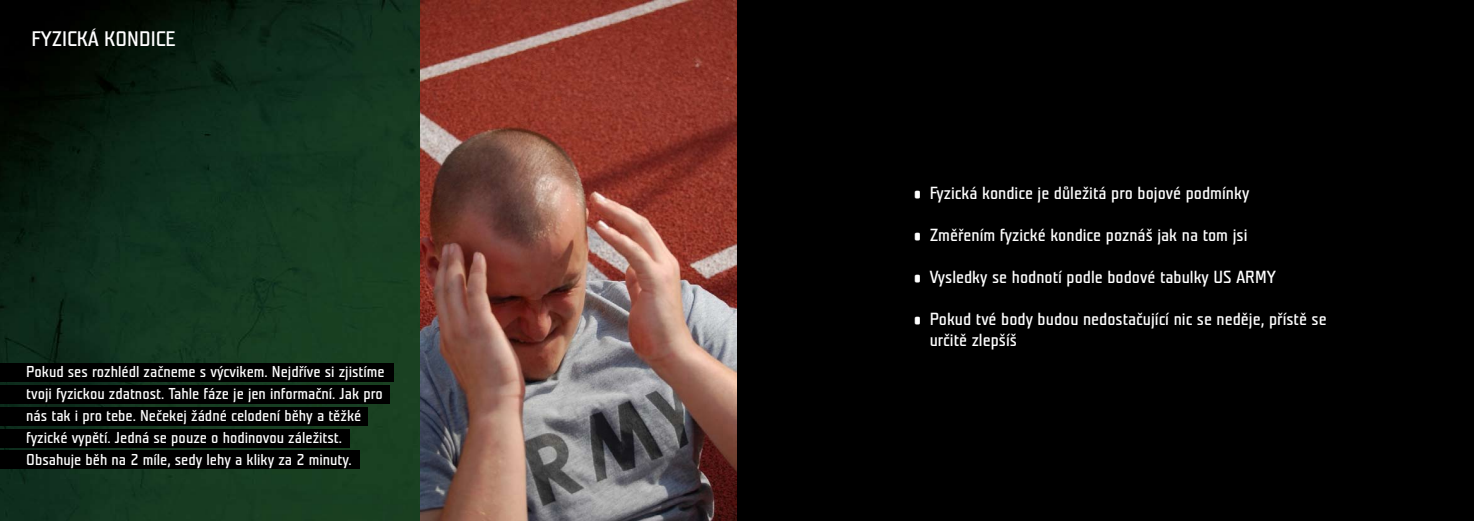
<style>
.page{position:relative;width:1474px;height:521px;background:#fff}
.page>*{position:absolute;margin:0;border:0;box-sizing:border-box;transform-origin:0 0}
.t1{font:21px "Teuton Normal";color:#fff}
.t2{font:17.5px/21px "Teuton Normal";color:#fff}
.t3{font:15.75px/21.9px "Teuton Normal";color:#fff}
</style>
<div class="page">
<img style="left:0;top:0;width:420px;height:521px">
<div style="left:737px;top:0;width:736px;height:521px;background:#000"></div>
<img style="left:420px;top:0;width:317px;height:521px">
<div style="left:0;top:386px;width:389px;height:18px;background:#000"></div>
<div style="left:0;top:407px;width:368px;height:19px;background:#000"></div>
<div style="left:0;top:429px;width:350px;height:18px;background:#000"></div>
<div style="left:0;top:363px;width:393px;height:18px;background:#000"></div>
<div style="left:0;top:451px;width:360px;height:18px;background:#000"></div>
<h1 class="t1" style="left:32px;top:28px;width:145px">FYZICKÁ KONDICE</h1>
<p class="t3" style="left:26px;top:361px;width:360px">Pokud ses rozhlédl začneme s výcvikem. Nejdříve si zjistíme tvoji fyzickou zdatnost. Tahle fáze je jen informační. Jak pro nás tak i pro tebe. Nečekej žádné celodení běhy a těžké fyzické vypětí. Jedná se pouze o hodinovou záležitst.<br>Obsahuje běh na 2 míle, sedy lehy a kliky za 2 minuty.</p>
<p class="t2" style="left:914px;top:183px;width:337px">• Fyzická kondice je důležitá pro bojové podmínky</p>
<p class="t2" style="left:914px;top:225px;width:335px">• Změřením fyzické kondice poznáš jak na tom jsi</p>
<p class="t2" style="left:914px;top:267px;width:363px">• Vysledky se hodnotí podle bodové tabulky US ARMY</p>
<p class="t2" style="left:929px;top:309px;width:398px;text-indent:-16px">• Pokud tvé body budou nedostačující nic se neděje, přístě se určitě zlepšíš</p>
</div>
